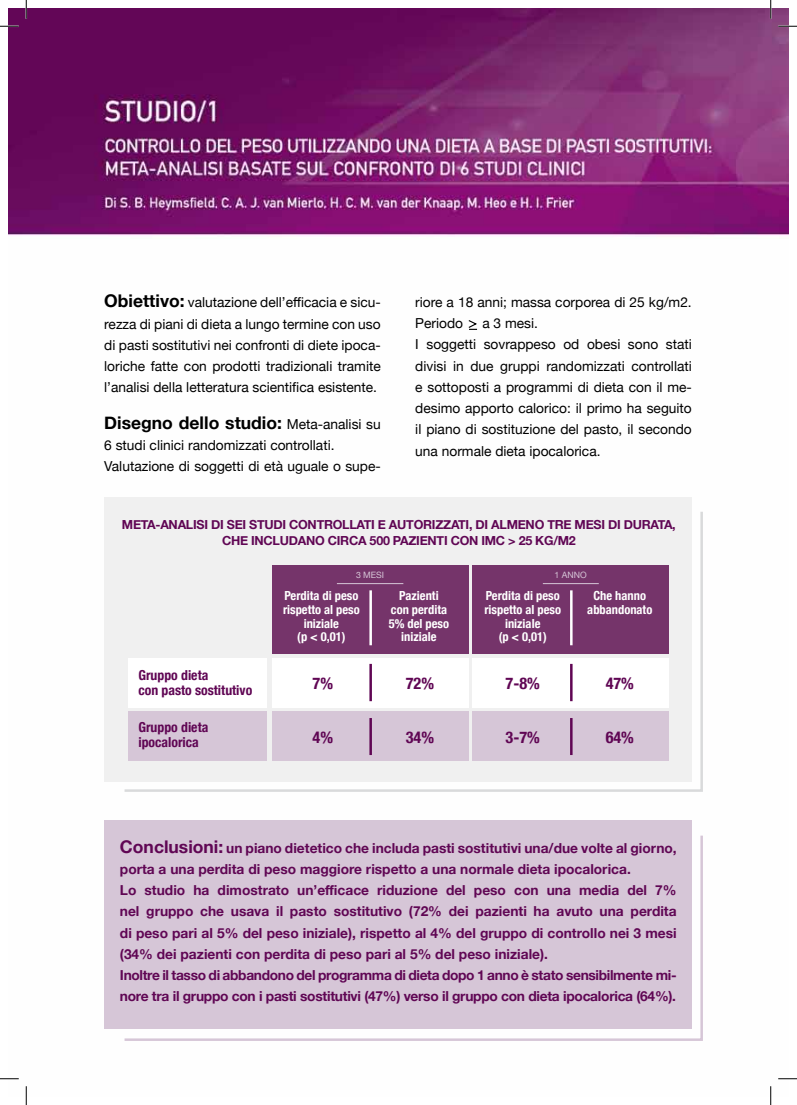
<style>
.page{position:relative;width:797px;height:1105px;background:#fff}
.page>*{position:absolute;margin:0;border:0;box-sizing:border-box;transform-origin:0 0}
.t1{font:700 17.5px "Helvetica Neue";color:#000}
.t2{font:700 condensed 16.25px "Helvetica Neue";color:#600654}
.t3{font:700 13.75px/21.2px "Helvetica Neue";color:#600654}
.t4{font:13.75px/21.2px "Helvetica Neue";color:#000}
.t5{font:700 condensed 13.75px/15px "Helvetica Neue";color:#600654}
.t6{font:700 condensed 12.5px/13.8px "Helvetica Neue";color:#fff;text-align:center}
.t7{font:700 12.5px/16.2px "Helvetica Neue";letter-spacing:-.02em;color:#600654;text-align:center}
.t8{font:8.75px "Helvetica Neue";color:#d6c6d7}
.s1{font-weight:700;font-size:17.5px}
.s2{font-weight:400;font-size:13.75px}
.s3{font-size:17.5px}
</style>
<div class="page">
<img style="left:9px;top:9px;width:779px;height:1087px">
<div style="left:104px;top:820px;width:588px;height:209px;background:#d6c6d7"></div>
<div style="left:104px;top:498px;width:588px;height:284px;background:#f0f0f0"></div>
<svg style="left:122px;top:509px;width:582px;height:284px"></svg>
<svg style="left:122px;top:833px;width:582px;height:209px"></svg>
<svg style="left:467px;top:319px;width:11px;height:11px"></svg>
<svg style="left:0;top:25px;width:19px;height:2px"></svg>
<svg style="left:778px;top:25px;width:19px;height:2px"></svg>
<svg style="left:0;top:1078px;width:19px;height:1px"></svg>
<svg style="left:778px;top:1078px;width:19px;height:1px"></svg>
<svg style="left:25px;top:0;width:2px;height:19px"></svg>
<svg style="left:25px;top:1086px;width:2px;height:19px"></svg>
<svg style="left:770px;top:0;width:1px;height:19px"></svg>
<svg style="left:770px;top:1086px;width:1px;height:19px"></svg>
<p class="t4" style="left:104px;top:291px;width:278px;text-align:justify"><span class="s1">Obiettivo:</span> valutazione dell’efficacia e sicu&shy;rezza di piani di dieta a lungo termine con uso di pasti sostitutivi nei confronti di diete ipoca&shy;loriche fatte con prodotti tradizionali tramite l’analisi della letteratura scientifica esistente.</p>
<p class="t1" style="left:104px;top:406px;width:278px">Disegno dello studio: <span class="s2">Meta-analisi su</span></p>
<p class="t4" style="left:104px;top:433px;width:278px">6 studi clinici randomizzati controllati.<br>Valutazione di soggetti di età uguale o supe-</p>
<p class="t4" style="left:415px;top:290px;width:278px">riore a 18 anni; massa corporea di 25 kg/m2.<br>Periodo</p>
<p class="t4" style="left:415px;top:312px;width:278px;text-indent:67px">a 3 mesi.<br>I soggetti sovrappeso od obesi sono stati divisi in due gruppi randomizzati controllati e sottoposti a programmi di dieta con il me&shy;desimo apporto calorico: il primo ha seguito il piano di sostituzione del pasto, il secondo una normale dieta ipocalorica.</p>
<p class="t7" style="left:122px;top:516px;width:555px">META-ANALISI DI SEI STUDI CONTROLLATI E AUTORIZZATI, DI ALMENO TRE MESI DI DURATA,<br>CHE INCLUDANO CIRCA 500 PAZIENTI CON IMC &gt; 25 KG/M2</p>
<p class="t5" style="left:138px;top:666px;width:115px">Gruppo dieta<br>con pasto sostitutivo</p>
<p class="t8" style="left:356px;top:568px;width:30px">3 MESI</p>
<p class="t8" style="left:554px;top:568px;width:34px">1 ANNO</p>
<p class="t6" style="left:484px;top:588px;width:78px">Perdita di peso rispetto al peso iniziale<br>(p &lt; 0,01)</p>
<p class="t6" style="left:389px;top:588px;width:62px">Pazienti con perdita<br>5% del peso iniziale</p>
<p class="t6" style="left:587px;top:588px;width:66px">Che hanno abbandonato</p>
<p class="t6" style="left:283px;top:588px;width:78px">Perdita di peso rispetto al peso iniziale<br>(p &lt; 0,01)</p>
<p class="t2" style="left:312px;top:670px;width:22px">7%</p>
<p class="t2" style="left:406px;top:670px;width:30px">72%</p>
<p class="t2" style="left:505px;top:670px;width:36px">7-8%</p>
<p class="t2" style="left:605px;top:670px;width:30px">47%</p>
<p class="t5" style="left:138px;top:719px;width:71px">Gruppo dieta ipocalorica</p>
<p class="t2" style="left:312px;top:723px;width:22px">4%</p>
<p class="t2" style="left:406px;top:723px;width:30px">34%</p>
<p class="t2" style="left:505px;top:723px;width:36px">3-7%</p>
<p class="t2" style="left:605px;top:723px;width:30px">64%</p>
<p class="t3" style="left:120px;top:836px;width:558px"><span class="s3">Conclusioni:</span> un piano dietetico che includa pasti sostitutivi una/due volte al giorno, porta a una perdita di peso maggiore rispetto a una normale dieta ipocalorica.<br>Lo studio ha dimostrato un’efficace riduzione del peso con una media del 7% nel gruppo che usava il pasto sostitutivo (72% dei pazienti ha avuto una perdita di peso pari al 5% del peso iniziale), rispetto al 4% del gruppo di controllo nei 3 mesi (34% dei pazienti con perdita di peso pari al 5% del peso iniziale).<br>Inoltre il tasso di abbandono del programma di dieta dopo 1 anno è stato sensibilmente mi&shy;nore tra il gruppo con i pasti sostitutivi (47%) verso il gruppo con dieta ipocalorica (64%).</p>
</div>
